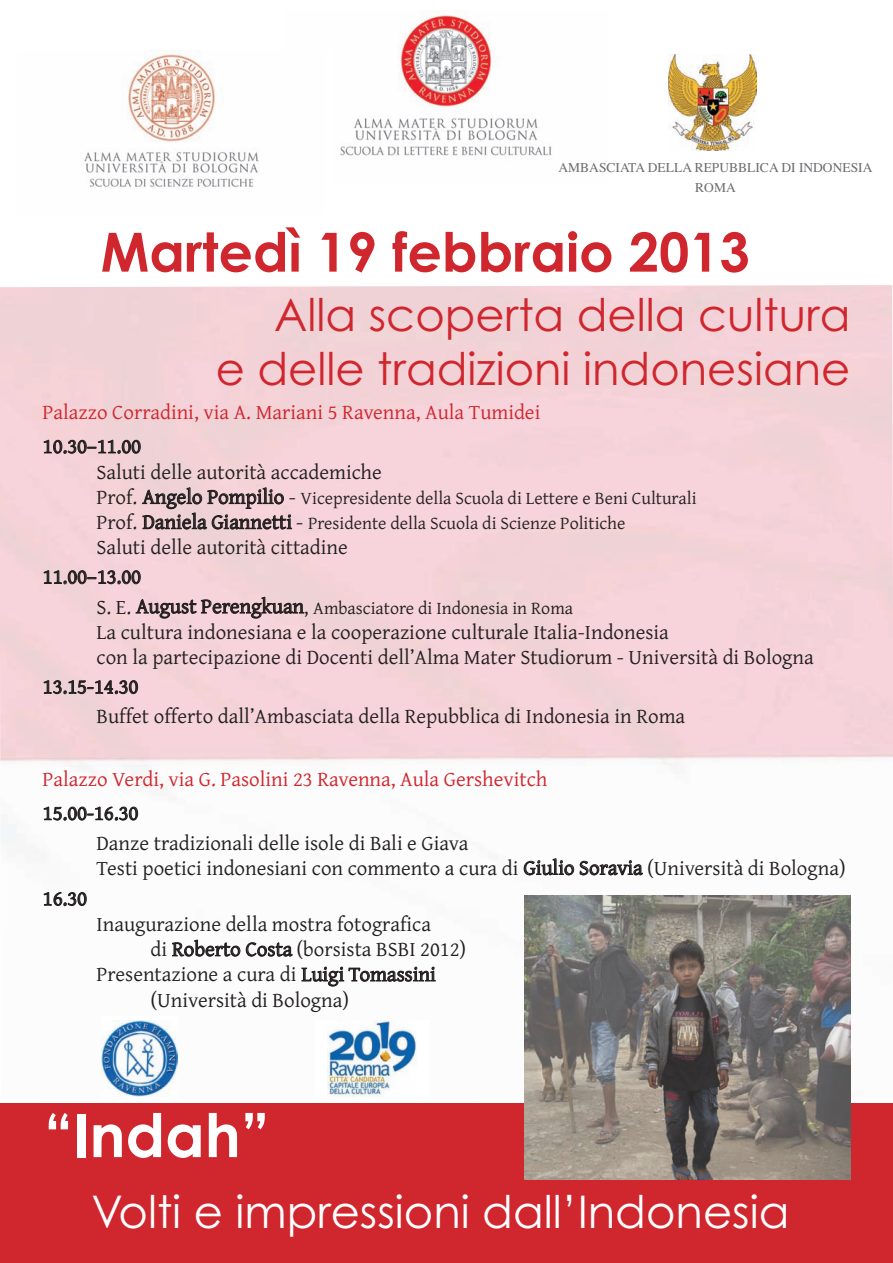
<style>
.page{position:relative;width:893px;height:1263px;background:#fff}
.page>*{position:absolute;margin:0;border:0;box-sizing:border-box;transform-origin:0 0}
.t1{font:700 60px "Century Gothic";color:#fff}
.t2{font:700 54px "Century Gothic";color:#d0262e}
.t3{font:45px/54px "Century Gothic";color:#d0262e;text-align:right}
.t4{font:45px "Century Gothic";color:#fff}
.t5{font:21px/30px "Gentium";color:#231f20}
.t6{font:21px "Gentium";color:#d0262e}
.t7{font:18px/25.2px "Gentium";color:#231f20}
.t8{font:13.5px/20px "Times";color:#6c6d70;text-align:center}
.s1{font-size:21px}
</style>
<div class="page">
<img style="left:0;top:285px;width:893px;height:814px">
<img style="left:340px;top:13px;width:212px;height:143px">
<img style="left:669px;top:54px;width:88px;height:96px">
<div style="left:0;top:1103px;width:893px;height:160px;background:#d0262e"></div>
<img style="left:524px;top:895px;width:326px;height:285px">
<div style="left:101px;top:1016px;width:77px;height:85px;background:#fff"></div>
<img style="left:101px;top:1020px;width:76px;height:76px">
<div style="left:315px;top:1020px;width:114px;height:77px;background:#fff"></div>
<img style="left:327px;top:1020px;width:90px;height:77px">
<img style="left:84px;top:50px;width:175px;height:138px">
<p class="t8" style="left:558px;top:157px;width:315px">AMBASCIATA DELLA REPUBBLICA DI INDONESIA<br>ROMA</p>
<h2 class="t2" style="left:101px;top:221px;width:651px">Martedì 19 febbraio 2013</h2>
<h3 class="t3" style="left:216px;top:289px;width:636px">Alla scoperta della cultura<br>e delle tradizioni indonesiane</h3>
<p class="t6" style="left:43px;top:399px;width:499px">Palazzo Corradini, via A. Mariani 5 Ravenna, Aula Tumidei</p>
<p class="t5" style="left:97px;top:433px;width:287px;line-height:25.7px;text-indent:-54px">10.30–11.00<br>Saluti delle autorità accademiche</p>
<p class="t7" style="left:97px;top:485px;width:602px"><span class="s1">Prof. Angelo Pompilio -</span> Vicepresidente della Scuola di Lettere e Beni Culturali<br><span class="s1">Prof. Daniela Giannetti -</span> Presidente della Scuola di Scienze Politiche</p>
<p class="t5" style="left:43px;top:532px;width:307px;line-height:29.2px;text-indent:54px">Saluti delle autorità cittadine<br>11.00–13.00</p>
<p class="t7" style="left:97px;top:595px;width:478px"><span class="s1">S. E. August Perengkuan,</span> Ambasciatore di Indonesia in Roma</p>
<p class="t5" style="left:97px;top:619px;width:719px;line-height:25.2px">La cultura indonesiana e la cooperazione culturale Italia-Indonesia<br>con la partecipazione di Docenti dell’Alma Mater Studiorum - Università di Bologna</p>
<p class="t5" style="left:97px;top:671px;width:590px;text-indent:-54px">13.15-14.30<br>Buffet offerto dall’Ambasciata della Repubblica di Indonesia in Roma</p>
<p class="t6" style="left:43px;top:766px;width:506px">Palazzo Verdi, via G. Pasolini 23 Ravenna, Aula Gershevitch</p>
<p class="t5" style="left:97px;top:797px;width:373px;text-indent:-54px">15.00-16.30<br>Danze tradizionali delle isole di Bali e Giava</p>
<p class="t5" style="left:97px;top:853px;width:751px">Testi poetici indonesiani con commento a cura di Giulio Soravia (Università di Bologna)</p>
<p class="t5" style="left:43px;top:883px;width:46px">16.30</p>
<p class="t5" style="left:97px;top:909px;width:336px">Inaugurazione della mostra fotografica</p>
<p class="t5" style="left:151px;top:934px;width:317px">di Roberto Costa (borsista BSBI 2012)</p>
<p class="t5" style="left:97px;top:959px;width:341px">Presentazione a cura di Luigi Tomassini</p>
<p class="t5" style="left:151px;top:984px;width:200px">(Università di Bologna)</p>
<h1 class="t1" style="left:44px;top:1101px;width:227px">“Indah”</h1>
<h3 class="t4" style="left:91px;top:1186px;width:699px">Volti e impressioni dall’Indonesia</h3>
</div>
